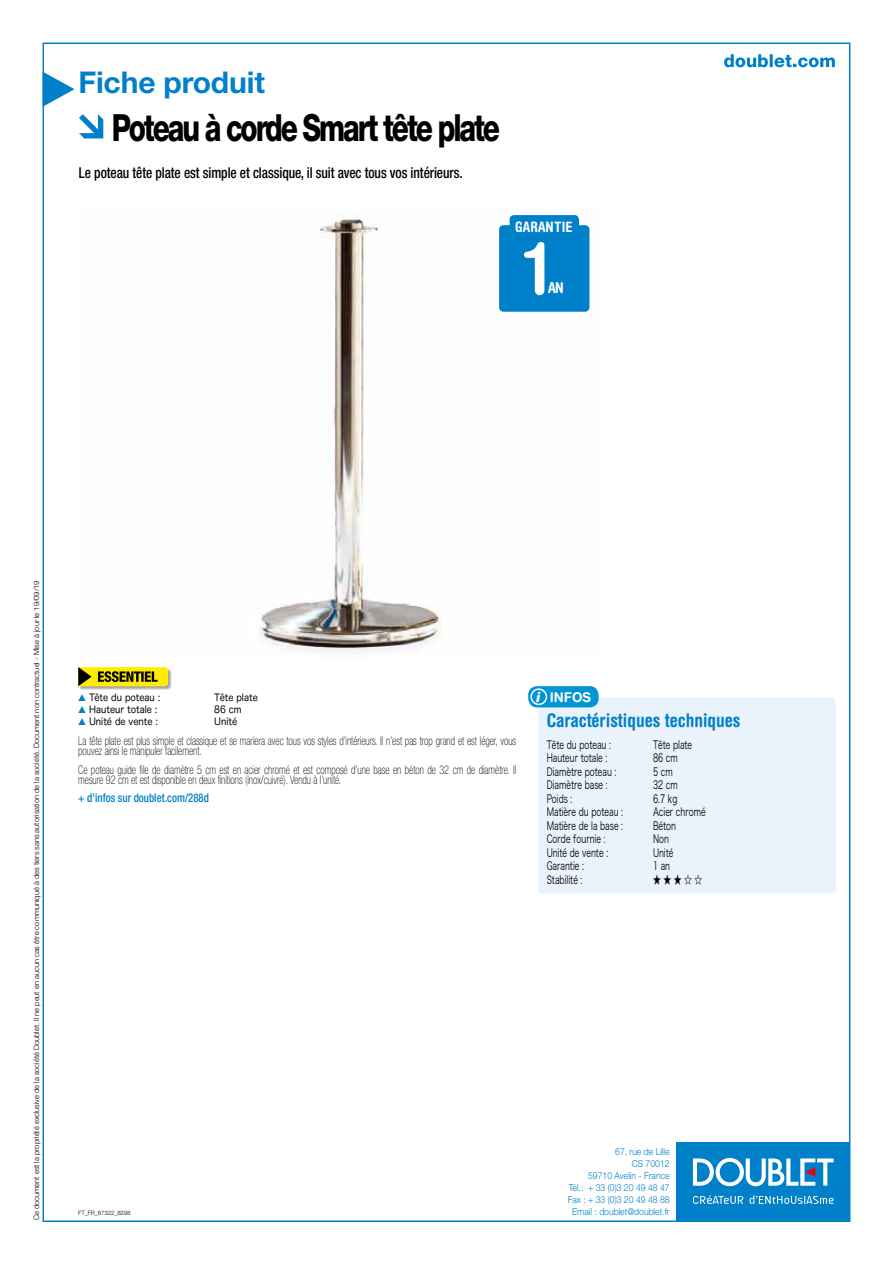
<style>
.page{position:relative;width:893px;height:1263px;background:#fff}
.page>*{position:absolute;margin:0;border:0;box-sizing:border-box;transform-origin:0 0}
.t1{font:700 condensed 72px "Helvetica Rounded LT Std";color:#fff}
.t2{font:800 37.5px "Helvetica Neue LT Std";letter-spacing:-.075em;color:#000;scale:.75 1}
.t3{font:700 30px "Helvetica Neue LT Std";letter-spacing:-.005em;color:#0080c9}
.t4{font:700 condensed 18.75px "Helvetica Rounded LT Std";color:#0080c9}
.t5{font:500 condensed 15px "Helvetica Neue LT Std";letter-spacing:-.005em;color:#000;scale:.9 1}
.t6{font:700 condensed 15px "Helvetica Rounded LT Std";color:#fff}
.t7{font:700 condensed 14.4px "Helvetica Rounded LT Std";letter-spacing:.01em;color:#fff}
.t8{font:700 13.5px "Helvetica Rounded LT Std";color:#fff;scale:.95 1}
.t9{font:100 condensed 12px/9.8px "Helvetica Neue LT Std";color:#000;scale:.85 1}
.t10{font:500 condensed 12px "Helvetica Neue LT Std";color:#0080c9;scale:.9 1}
.t11{font:11.25px "Hira Kaku Pro N W3";color:#000;scale:.7 1}
.t12{font:9.75px "Hira Maru Pro W4";color:#000;scale:.91 1}
.t13{font:300 9.6px/12px "Helvetica Neue LT Std";color:#0080c9;text-align:right;scale:.9 1}
.t14{font:300 7.5px "Helvetica Neue LT Std";color:#000}
.t15{font:300 6px "Helvetica Neue LT Std";letter-spacing:-.005em;color:#000}
.s1{color:#0080c9}
.s2{font-weight:900;font-style:italic}
</style>
<div class="page">
<div style="left:676px;top:1142px;width:174px;height:78px;background:#0080c9"></div>
<svg style="left:693px;top:1158px;width:141px;height:28px"></svg>
<svg style="left:693px;top:1195px;width:50px;height:9px"></svg>
<svg style="left:750px;top:1195px;width:83px;height:9px"></svg>
<svg style="left:724px;top:54px;width:111px;height:13px"></svg>
<svg style="left:43px;top:72px;width:32px;height:35px"></svg>
<div style="left:538px;top:697px;width:298px;height:196px;background:#eaf2fb;border-radius:4px"></div>
<div style="left:528px;top:686px;width:71px;height:21px;background:#0096d5;border-radius:9px"></div>
<div style="left:527px;top:685px;width:73px;height:24px;border:2px solid #fff;border-radius:10px"></div>
<div style="left:530px;top:688px;width:17px;height:17px;border:2px solid #fff;border-radius:50%"></div>
<img style="left:260px;top:215px;width:181px;height:438px">
<svg style="left:79px;top:114px;width:24px;height:24px"></svg>
<div style="left:78px;top:667px;width:94px;height:23px;background:#000;opacity:.35"></div>
<svg style="left:78px;top:667px;width:90px;height:19px;background:#b3a602"></svg>
<div style="left:498px;top:224px;width:92px;height:88px;background:#0080c9;border-radius:5px"></div>
<div style="left:497px;top:224px;width:94px;height:89px;border:2px solid #fff;border-radius:5px"></div>
<div style="left:510px;top:215px;width:69px;height:22px;background:#0080c9;border-radius:4px"></div>
<div style="left:508px;top:213px;width:73px;height:26px;border:2px solid #fff;border-radius:5px"></div>
<h3 class="t3" style="left:78px;top:64px;width:188px">Fiche produit</h3>
<h2 class="t2" style="left:112px;top:105px;width:519px">Poteau à corde Smart tête plate</h2>
<p class="t5" style="left:79px;top:164px;width:428px">Le poteau tête plate est simple et classique, il suit avec tous vos intérieurs.</p>
<p class="t7" style="left:515px;top:218px;width:59px">GARANTIE</p>
<h1 class="t1" style="left:525px;top:225px;width:25px">1</h1>
<p class="t6" style="left:548px;top:278px;width:17px">AN</p>
<p class="t14" style="left:32px;top:1220px;width:641px;rotate:-90deg">Ce document est la propriété exclusive de la société Doublet. Il ne peut en aucun cas être communiqué à des tiers sans autorisation de la société. Document non contractuel - Mise à jour le 19/09/19</p>
<p class="t12" style="left:78px;top:689px;width:92px"><span class="s1">▲</span> Tête du poteau :</p>
<p class="t12" style="left:214px;top:689px;width:49px">Tête plate</p>
<p class="t12" style="left:78px;top:701px;width:89px"><span class="s1">▲</span> Hauteur totale :</p>
<p class="t12" style="left:214px;top:701px;width:31px">86 cm</p>
<p class="t12" style="left:78px;top:713px;width:89px"><span class="s1">▲</span> Unité de vente :</p>
<p class="t12" style="left:214px;top:713px;width:27px">Unité</p>
<p class="t9" style="left:78px;top:736px;width:517px">La tête plate est plus simple et classique et se mariera avec tous vos styles d’intérieurs. Il n’est pas trop grand et est léger, vous pouvez ainsi le manipuler facilement.</p>
<p class="t9" style="left:78px;top:765px;width:517px">Ce poteau guide file de diamètre 5 cm est en acier chromé et est composé d’une base en béton de 32 cm de diamètre. Il mesure 92 cm et est disponible en deux finitions (inox/cuivré). Vendu à l'unité.</p>
<p class="t10" style="left:78px;top:790px;width:147px">+ d'infos sur doublet.com/288d</p>
<p class="t8" style="left:536px;top:688px;width:60px"><span class="s2">i</span> INFOS</p>
<h3 class="t4" style="left:547px;top:709px;width:195px">Caractéristiques techniques</h3>
<p class="t11" style="left:547px;top:734px;width:93px">Tête du poteau :</p>
<p class="t11" style="left:653px;top:734px;width:58px">Tête plate</p>
<p class="t11" style="left:547px;top:748px;width:88px">Hauteur totale :</p>
<p class="t11" style="left:653px;top:748px;width:37px">86 cm</p>
<p class="t11" style="left:547px;top:761px;width:101px">Diamètre poteau :</p>
<p class="t11" style="left:653px;top:761px;width:30px">5 cm</p>
<p class="t11" style="left:547px;top:775px;width:89px">Diamètre base :</p>
<p class="t11" style="left:653px;top:775px;width:37px">32 cm</p>
<p class="t11" style="left:547px;top:788px;width:38px">Poids :</p>
<p class="t11" style="left:653px;top:788px;width:36px">6.7 kg</p>
<p class="t11" style="left:547px;top:802px;width:111px">Matière du poteau :</p>
<p class="t11" style="left:653px;top:802px;width:77px">Acier chromé</p>
<p class="t11" style="left:547px;top:815px;width:111px">Matière de la base :</p>
<p class="t11" style="left:653px;top:815px;width:35px">Béton</p>
<p class="t11" style="left:547px;top:829px;width:86px">Corde fournie :</p>
<p class="t11" style="left:653px;top:829px;width:24px">Non</p>
<p class="t11" style="left:547px;top:842px;width:89px">Unité de vente :</p>
<p class="t11" style="left:653px;top:842px;width:31px">Unité</p>
<p class="t11" style="left:547px;top:856px;width:55px">Garantie :</p>
<p class="t11" style="left:653px;top:856px;width:26px">1 an</p>
<p class="t11" style="left:547px;top:869px;width:53px">Stabilité :</p>
<p class="t11" style="left:653px;top:869px;width:72px">★ ★ ★ ☆ ☆</p>
<p class="t15" style="left:78px;top:1209px;width:54px">FT_FR_87322_8298</p>
<p class="t13" style="left:568px;top:1145px;width:115px">67, rue de Lille<br>CS 70012<br>59710 Avelin - France<br>Tél.: + 33 (0)3 20 49 48 47<br>Fax : + 33 (0)3 20 49 48 88<br>Email : doublet@doublet.fr</p>
</div>
